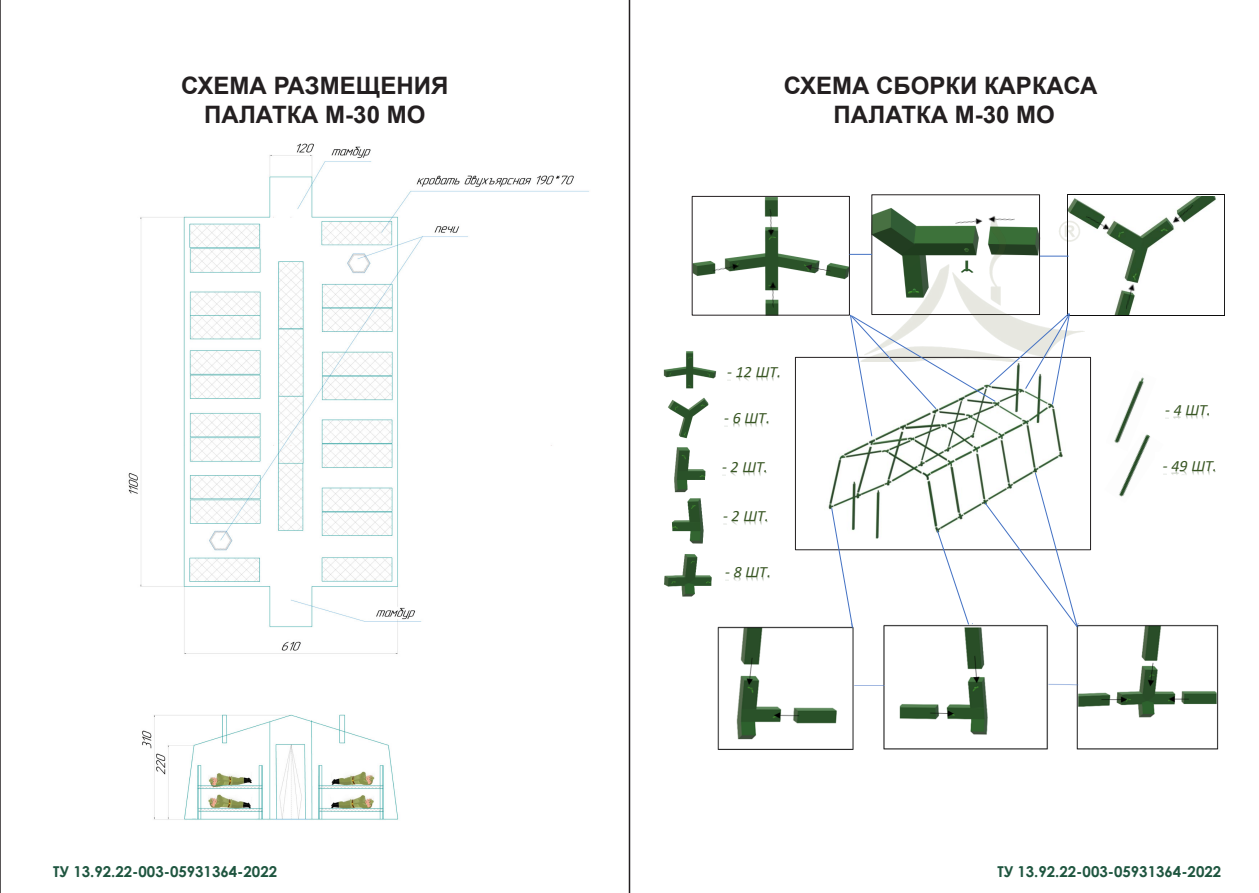
<style>
.page{position:relative;width:1259px;height:893px;background:#fff}
.page>*{position:absolute;margin:0;border:0;box-sizing:border-box;transform-origin:0 0}
.t1{font:700 24px "Arial";color:#231f20}
.t2{font:italic 15.75px "Calibri";letter-spacing:-.005em;color:#385623}
.t3{font:700 15.75px "Calibri";color:#231f20}
.t4{font:700 15px "Century Gothic";color:#1e553f}
</style>
<div class="page">
<img style="left:128px;top:119px;width:501px;height:760px">
<hr style="left:0;top:0;width:1px;height:893px;background:#231f20">
<hr style="left:629px;top:0;width:1px;height:893px;background:#231f20">
<img style="left:691px;top:195px;width:164px;height:121px">
<img style="left:873px;top:208px;width:30px;height:8px">
<img style="left:1068px;top:196px;width:156px;height:120px">
<img style="left:711px;top:256px;width:34px;height:24px">
<img style="left:759px;top:209px;width:20px;height:33px">
<img style="left:764px;top:275px;width:19px;height:33px">
<img style="left:663px;top:351px;width:54px;height:38px">
<img style="left:668px;top:397px;width:41px;height:42px">
<img style="left:1118px;top:377px;width:26px;height:54px">
<img style="left:1114px;top:431px;width:36px;height:66px">
<img style="left:672px;top:498px;width:32px;height:46px">
<img style="left:674px;top:447px;width:32px;height:46px">
<img style="left:664px;top:554px;width:48px;height:43px">
<img style="left:855px;top:216px;width:229px;height:141px">
<img style="left:828px;top:437px;width:235px;height:102px">
<img style="left:717px;top:624px;width:502px;height:126px">
<img style="left:794px;top:385px;width:1px;height:18px">
<div style="left:692px;top:196px;width:158px;height:120px;border:1px solid #231f20"></div>
<div style="left:795px;top:357px;width:296px;height:193px;border:1px solid #231f20"></div>
<svg style="left:805px;top:264px;width:25px;height:7px"></svg>
<img style="left:988px;top:216px;width:27px;height:11px">
<img style="left:954px;top:216px;width:34px;height:17px">
<img style="left:1164px;top:198px;width:30px;height:33px">
<img style="left:1082px;top:214px;width:34px;height:22px">
<img style="left:1123px;top:278px;width:15px;height:32px">
<svg style="left:849px;top:254px;width:23px;height:1px"></svg>
<svg style="left:1040px;top:256px;width:28px;height:1px"></svg>
<svg style="left:849px;top:313px;width:221px;height:124px"></svg>
<img style="left:724px;top:422px;width:45px;height:5px">
<img style="left:1165px;top:414px;width:44px;height:5px">
<img style="left:1163px;top:471px;width:53px;height:4px">
<img style="left:722px;top:472px;width:45px;height:4px">
<img style="left:723px;top:520px;width:45px;height:5px">
<img style="left:727px;top:376px;width:53px;height:5px">
<img style="left:725px;top:576px;width:45px;height:5px">
<svg style="left:831px;top:508px;width:22px;height:120px"></svg>
<svg style="left:936px;top:530px;width:33px;height:95px"></svg>
<svg style="left:984px;top:472px;width:93px;height:155px"></svg>
<p class="t1" style="left:181px;top:68px;width:268px">СХЕМА РАЗМЕЩЕНИЯ</p>
<p class="t1" style="left:204px;top:97px;width:223px">ПАЛАТКА М-30 МО</p>
<p class="t1" style="left:783px;top:68px;width:315px">СХЕМА СБОРКИ КАРКАСА</p>
<p class="t1" style="left:833px;top:97px;width:223px">ПАЛАТКА М-30 МО</p>
<p class="t3" style="left:877px;top:113px;width:177px">СХЕМА СБОРКИ КАРКАСА</p>
<p class="t2" style="left:727px;top:361px;width:55px">- 12 ШТ.</p>
<p class="t2" style="left:724px;top:406px;width:47px">- 6 ШТ.</p>
<p class="t2" style="left:1165px;top:399px;width:47px">- 4 ШТ.</p>
<p class="t2" style="left:722px;top:456px;width:47px">- 2 ШТ.</p>
<p class="t2" style="left:1163px;top:455px;width:55px">- 49 ШТ.</p>
<p class="t2" style="left:723px;top:504px;width:47px">- 2 ШТ.</p>
<p class="t2" style="left:725px;top:561px;width:47px">- 8 ШТ.</p>
<p class="t4" style="left:53px;top:860px;width:225px">ТУ 13.92.22-003-05931364-2022</p>
<p class="t4" style="left:997px;top:860px;width:225px">ТУ 13.92.22-003-05931364-2022</p>
</div>
